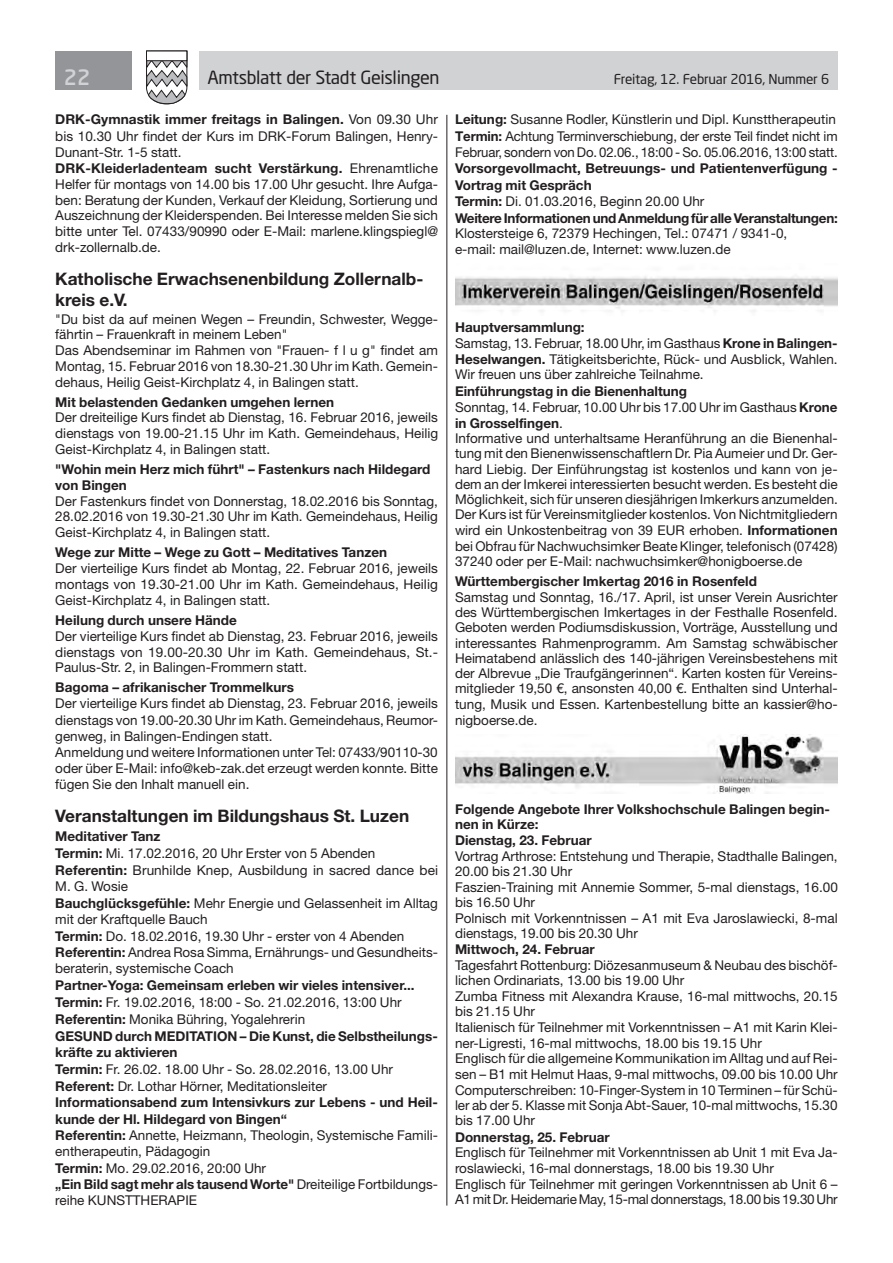
<style>
.page{position:relative;width:893px;height:1263px;background:#fff}
.page>*{position:absolute;margin:0;border:0;box-sizing:border-box;transform-origin:0 0}
.t1{font:500 21px "Neo Sans Std";color:#d1d2d4}
.t2{font:18px "Neo Sans Std";letter-spacing:-.02em;color:#231f20}
.t3{font:700 17.25px/20.5px "Helvetica Neue LT Std";color:#231f20}
.t4{font:13.5px/15.5px "Helvetica Neue LT Std";color:#231f20}
.t5{font:700 13.5px/16.5px "Helvetica Neue LT Std";color:#231f20}
.t6{font:13.5px "Neo Sans Std";letter-spacing:-.015em;color:#231f20}
.s1{font-weight:700}
.s2{font-weight:400}
</style>
<div class="page">
<div style="left:199px;top:51px;width:639px;height:38px;background:#d1d2d4"></div>
<div style="left:55px;top:51px;width:77px;height:38px;background:#939598"></div>
<svg style="left:146px;top:50px;width:42px;height:55px"></svg>
<div style="left:146px;top:51px;width:41px;height:10px;background:#fff;border:1px solid #231f20"></div>
<hr style="left:446px;top:115px;width:1px;height:1090px;background:#231f20">
<img style="left:455px;top:276px;width:383px;height:36px">
<img style="left:455px;top:735px;width:383px;height:59px">
<h1 class="t1" style="left:64px;top:64px;width:28px">22</h1>
<h2 class="t2" style="left:207px;top:66px;width:234px">Amtsblatt der Stadt Geislingen</h2>
<p class="t6" style="left:614px;top:71px;width:217px">Freitag, 12. Februar 2016, Nummer 6</p>
<p class="t4" style="left:55px;top:112px;width:384px;line-height:15.9px"><span class="s1">DRK-Gymnastik immer freitags in Balingen.</span> Von 09.30 Uhr bis 10.30 Uhr findet der Kurs im DRK-Forum Balingen, Henry-Dunant-Str. 1-5 statt.<br><span class="s1">DRK-Kleiderladenteam sucht Verstärkung.</span> Ehrenamtliche Helfer für montags von 14.00 bis 17.00 Uhr gesucht. Ihre Aufga&shy;ben: Beratung der Kunden, Verkauf der Kleidung, Sortierung und Auszeichnung der Kleiderspenden. Bei Interesse melden Sie sich bitte unter Tel. 07433/90990 oder E-Mail: marlene.klingspiegl@ drk-zollernalb.de.</p>
<p class="t3" style="left:55px;top:268px;width:370px">Katholische Erwachsenenbildung Zollernalb&shy;kreis e.V.</p>
<p class="t4" style="left:55px;top:311px;width:384px">"Du bist da auf meinen Wegen – Freundin, Schwester, Wegge&shy;fährtin – Frauenkraft in meinem Leben"<br>Das Abendseminar im Rahmen von "Frauen- f l u g" findet am Montag, 15. Februar 2016 von 18.30-21.30 Uhr im Kath. Gemein&shy;dehaus, Heilig Geist-Kirchplatz 4, in Balingen statt.</p>
<p class="t5" style="left:55px;top:393px;width:280px">Mit belastenden Gedanken umgehen lernen</p>
<p class="t4" style="left:55px;top:410px;width:384px;text-align:justify">Der dreiteilige Kurs findet ab Dienstag, 16. Februar 2016, jeweils dienstags von 19.00-21.15 Uhr im Kath. Gemeindehaus, Heilig Geist-Kirchplatz 4, in Balingen statt.</p>
<p class="t5" style="left:55px;top:461px;width:377px;line-height:15.8px">"Wohin mein Herz mich führt" – Fastenkurs nach Hildegard von Bingen</p>
<p class="t4" style="left:55px;top:493px;width:384px;text-align:justify">Der Fastenkurs findet von Donnerstag, 18.02.2016 bis Sonntag, 28.02.2016 von 19.30-21.30 Uhr im Kath. Gemeindehaus, Heilig Geist-Kirchplatz 4, in Balingen statt.</p>
<p class="t5" style="left:55px;top:544px;width:333px">Wege zur Mitte – Wege zu Gott – Meditatives Tanzen</p>
<p class="t4" style="left:55px;top:560px;width:384px;line-height:15.9px;text-align:justify">Der vierteilige Kurs findet ab Montag, 22. Februar 2016, jeweils montags von 19.30-21.00 Uhr im Kath. Gemeindehaus, Heilig Geist-Kirchplatz 4, in Balingen statt.</p>
<p class="t5" style="left:55px;top:612px;width:183px">Heilung durch unsere Hände</p>
<p class="t4" style="left:55px;top:628px;width:384px;text-align:justify">Der vierteilige Kurs findet ab Dienstag, 23. Februar 2016, jeweils dienstags von 19.00-20.30 Uhr im Kath. Gemeindehaus, St.- Paulus-Str. 2, in Balingen-Frommern statt.</p>
<p class="t5" style="left:55px;top:679px;width:240px">Bagoma – afrikanischer Trommelkurs</p>
<p class="t4" style="left:55px;top:695px;width:384px;line-height:16px">Der vierteilige Kurs findet ab Dienstag, 23. Februar 2016, jeweils dienstags von 19.00-20.30 Uhr im Kath. Gemeindehaus, Reumor&shy;genweg, in Balingen-Endingen statt.<br>Anmeldung und weitere Informationen unter Tel: 07433/90110-30 oder über E-Mail: info@keb-zak.det erzeugt werden konnte. Bitte fügen Sie den Inhalt manuell ein.</p>
<p class="t3" style="left:55px;top:805px;width:355px">Veranstaltungen im Bildungshaus St. Luzen</p>
<p class="t4" style="left:55px;top:828px;width:384px;line-height:16.5px"><span class="s1">Meditativer Tanz<br>Termin:</span> Mi. 17.02.2016, 20 Uhr Erster von 5 Abenden <span class="s1">Referentin:</span> Brunhilde Knep, Ausbildung in sacred dance bei M. G. Wosie<br><span class="s1">Bauchglücksgefühle:</span> Mehr Energie und Gelassenheit im Alltag mit der Kraftquelle Bauch<br><span class="s1">Termin:</span> Do. 18.02.2016, 19.30 Uhr - erster von 4 Abenden <span class="s1">Referentin:</span> Andrea Rosa Simma, Ernährungs- und Gesundheits&shy;beraterin, systemische Coach</p>
<p class="t5" style="left:55px;top:977px;width:384px">Partner-Yoga: Gemeinsam erleben wir vieles intensiver...<br>Termin: <span class="s2">Fr. 19.02.2016, 18:00 - So. 21.02.2016, 13:00 Uhr </span>Referentin: <span class="s2">Monika Bühring, Yogalehrerin<br></span>GESUND durch MEDITATION – Die Kunst, die Selbstheilungs&shy;kräfte zu aktivieren<br>Termin: <span class="s2">Fr. 26.02. 18.00 Uhr - So. 28.02.2016, 13.00 Uhr </span>Referent: <span class="s2">Dr. Lothar Hörner, Meditationsleiter </span>Informationsabend zum Intensivkurs zur Lebens - und Heil&shy;kunde der Hl. Hildegard von Bingen“<br>Referentin: <span class="s2">Annette, Heizmann, Theologin, Systemische Famili&shy;entherapeutin, Pädagogin<br></span>Termin: <span class="s2">Mo. 29.02.2016, 20:00 Uhr<br></span>„Ein Bild sagt mehr als tausend Worte" <span class="s2">Dreiteilige Fortbildungs&shy;reihe KUNSTTHERAPIE</span></p>
<p class="t4" style="left:455px;top:111px;width:384px;line-height:16.2px"><span class="s1">Leitung:</span> Susanne Rodler, Künstlerin und Dipl. Kunsttherapeutin<br><span class="s1">Termin:</span> Achtung Terminverschiebung, der erste Teil findet nicht im<br>Februar, sondern von Do. 02.06., 18:00 - So. 05.06.2016, 13:00 statt.</p>
<p class="t5" style="left:455px;top:160px;width:384px">Vorsorgevollmacht, Betreuungs- und Patientenverfügung - Vortrag mit Gespräch<br>Termin: <span class="s2">Di. 01.03.2016, Beginn 20.00 Uhr<br></span>Weitere Informationen und Anmeldung für alle Veranstaltungen:</p>
<p class="t4" style="left:455px;top:226px;width:334px">Klostersteige 6, 72379 Hechingen, Tel.: 07471 / 9341-0, e-mail: mail@luzen.de, Internet: www.luzen.de</p>
<p class="t4" style="left:455px;top:319px;width:384px"><span class="s1">Hauptversammlung:<br></span>Samstag, 13. Februar, 18.00 Uhr, im Gasthaus <span class="s1">Krone in Balingen-Heselwangen.</span> Tätigkeitsberichte, Rück- und Ausblick, Wahlen.<br>Wir freuen uns über zahlreiche Teilnahme.</p>
<p class="t4" style="left:455px;top:383px;width:384px"><span class="s1">Einführungstag in die Bienenhaltung<br></span>Sonntag, 14. Februar, 10.00 Uhr bis 17.00 Uhr im Gasthaus <span class="s1">Krone in Grosselfingen</span>.<br>Informative und unterhaltsame Heranführung an die Bienenhal&shy;tung mit den Bienenwissenschaftlern Dr. Pia Aumeier und Dr. Ger&shy;hard Liebig. Der Einführungstag ist kostenlos und kann von je&shy;dem an der Imkerei interessierten besucht werden. Es besteht die Möglichkeit, sich für unseren diesjährigen Imkerkurs anzumelden.<br>Der Kurs ist für Vereinsmitglieder kostenlos. Von Nichtmitgliedern wird ein Unkostenbeitrag von 39 EUR erhoben. <span class="s1">Informationen </span>bei Obfrau für Nachwuchsimker Beate Klinger, telefonisch (07428)<br>37240 oder per E-Mail: nachwuchsimker@honigboerse.de</p>
<p class="t5" style="left:455px;top:573px;width:303px">Württembergischer Imkertag 2016 in Rosenfeld</p>
<p class="t4" style="left:455px;top:589px;width:384px;text-align:justify">Samstag und Sonntag, 16./17. April, ist unser Verein Ausrichter des Württembergischen Imkertages in der Festhalle Rosenfeld.<br>Geboten werden Podiumsdiskussion, Vorträge, Ausstellung und interessantes Rahmenprogramm. Am Samstag schwäbischer Heimatabend anlässlich des 140-jährigen Vereinsbestehens mit der Albrevue „Die Traufgängerinnen“. Karten kosten für Vereins&shy;mitglieder 19,50 €, ansonsten 40,00 €. Enthalten sind Unterhal&shy;tung, Musik und Essen. Kartenbestellung bitte an kassier@ho&shy;nigboerse.de.</p>
<p class="t5" style="left:455px;top:801px;width:377px;line-height:15.8px">Folgende Angebote Ihrer Volkshochschule Balingen begin&shy;nen in Kürze:<br>Dienstag, 23. Februar</p>
<p class="t4" style="left:455px;top:848px;width:384px">Vortrag Arthrose: Entstehung und Therapie, Stadthalle Balingen, 20.00 bis 21.30 Uhr<br>Faszien-Training mit Annemie Sommer, 5-mal dienstags, 16.00 bis 16.50 Uhr<br>Polnisch mit Vorkenntnissen – A1 mit Eva Jaroslawiecki, 8-mal dienstags, 19.00 bis 20.30 Uhr</p>
<p class="t5" style="left:455px;top:941px;width:141px">Mittwoch, 24. Februar</p>
<p class="t4" style="left:455px;top:957px;width:384px">Tagesfahrt Rottenburg: Diözesanmuseum &amp; Neubau des bischöf&shy;lichen Ordinariats, 13.00 bis 19.00 Uhr<br>Zumba Fitness mit Alexandra Krause, 16-mal mittwochs, 20.15 bis 21.15 Uhr<br>Italienisch für Teilnehmer mit Vorkenntnissen – A1 mit Karin Klei&shy;ner-Ligresti, 16-mal mittwochs, 18.00 bis 19.15 Uhr<br>Englisch für die allgemeine Kommunikation im Alltag und auf Rei&shy;sen – B1 mit Helmut Haas, 9-mal mittwochs, 09.00 bis 10.00 Uhr Computerschreiben: 10-Finger-System in 10 Terminen – für Schü&shy;ler ab der 5. Klasse mit Sonja Abt-Sauer, 10-mal mittwochs, 15.30 bis 17.00 Uhr</p>
<p class="t5" style="left:455px;top:1128px;width:156px">Donnerstag, 25. Februar</p>
<p class="t4" style="left:455px;top:1144px;width:384px">Englisch für Teilnehmer mit Vorkenntnissen ab Unit 1 mit Eva Ja&shy;roslawiecki, 16-mal donnerstags, 18.00 bis 19.30 Uhr<br>Englisch für Teilnehmer mit geringen Vorkenntnissen ab Unit 6 – A1 mit Dr. Heidemarie May, 15-mal donnerstags, 18.00 bis 19.30 Uhr</p>
</div>
